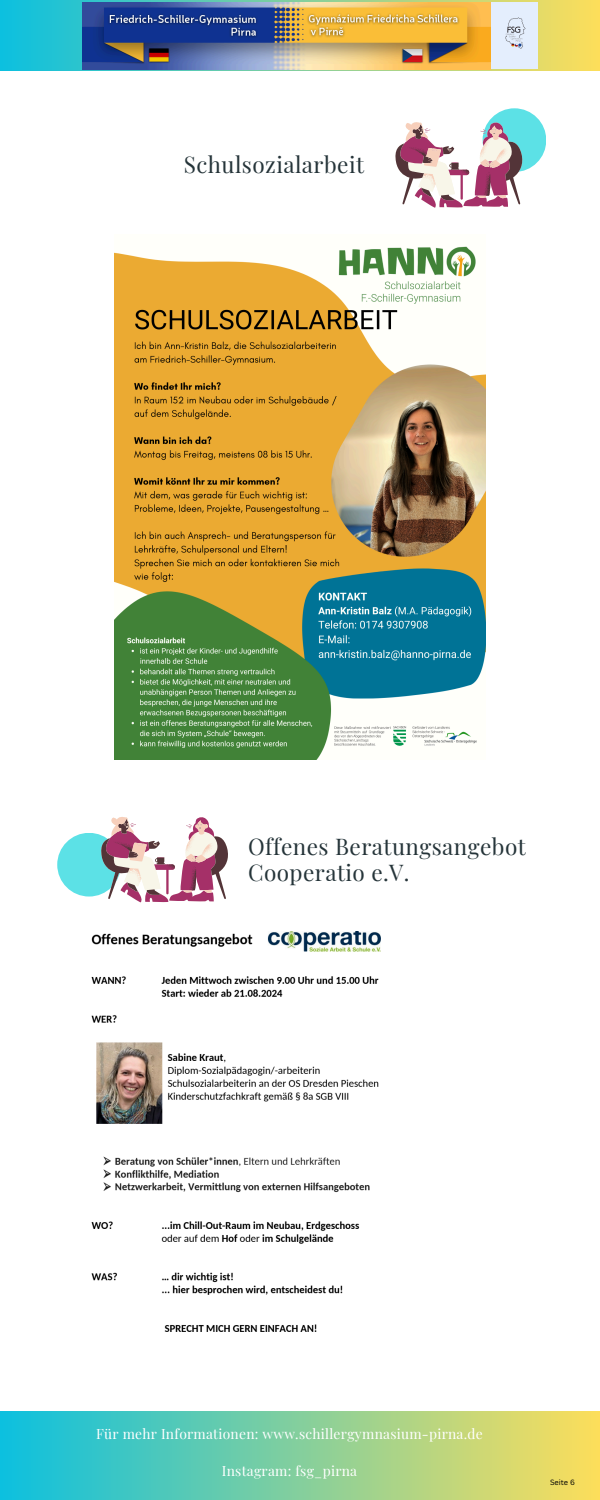
<style>
.page{position:relative;width:600px;height:1500px;background:#fff}
.page>*{position:absolute;margin:0;border:0;box-sizing:border-box;transform-origin:0 0}
.t1{font:22.5px/26.2px "Playfair Display";letter-spacing:.02em;color:#253439}
.t2{font:13.8px "Playfair Display";letter-spacing:.02em;color:#fff}
.t3{font:7.4px "Canva Sans";color:#000}
</style>
<div class="page">
<div style="left:0;top:0;width:600px;height:1500px;background:linear-gradient(to right,#0bbfdf,#fdde5a)"></div>
<div style="left:0;top:72px;width:600px;height:1339px;background:#fff"></div>
<img style="left:83px;top:2px;width:454px;height:67px">
<img style="left:91px;top:932px;width:290px;height:400px">
<div style="left:57px;top:833px;width:64px;height:64px;background:#5ce1e6;border-radius:50%"></div>
<svg style="left:99px;top:817px;width:129px;height:86px"></svg>
<div style="left:483px;top:108px;width:63px;height:64px;background:#5ce1e6;border-radius:50%"></div>
<svg style="left:395px;top:121px;width:129px;height:87px"></svg>
<img style="left:115px;top:246px;width:370px;height:513px">
<p class="t1" style="left:184px;top:151px;width:182px">Schulsozialarbeit</p>
<h1 class="t1" style="left:248px;top:832px;width:279px">Offenes Beratungsangebot<br>Cooperatio e.V.</h1>
<p class="t2" style="left:96px;top:1424px;width:388px">Für mehr Informationen: www.schillergymnasium-pirna.de</p>
<p class="t2" style="left:222px;top:1461px;width:137px">Instagram: fsg_pirna</p>
<p class="t3" style="left:550px;top:1477px;width:26px">Seite 6</p>
</div>
